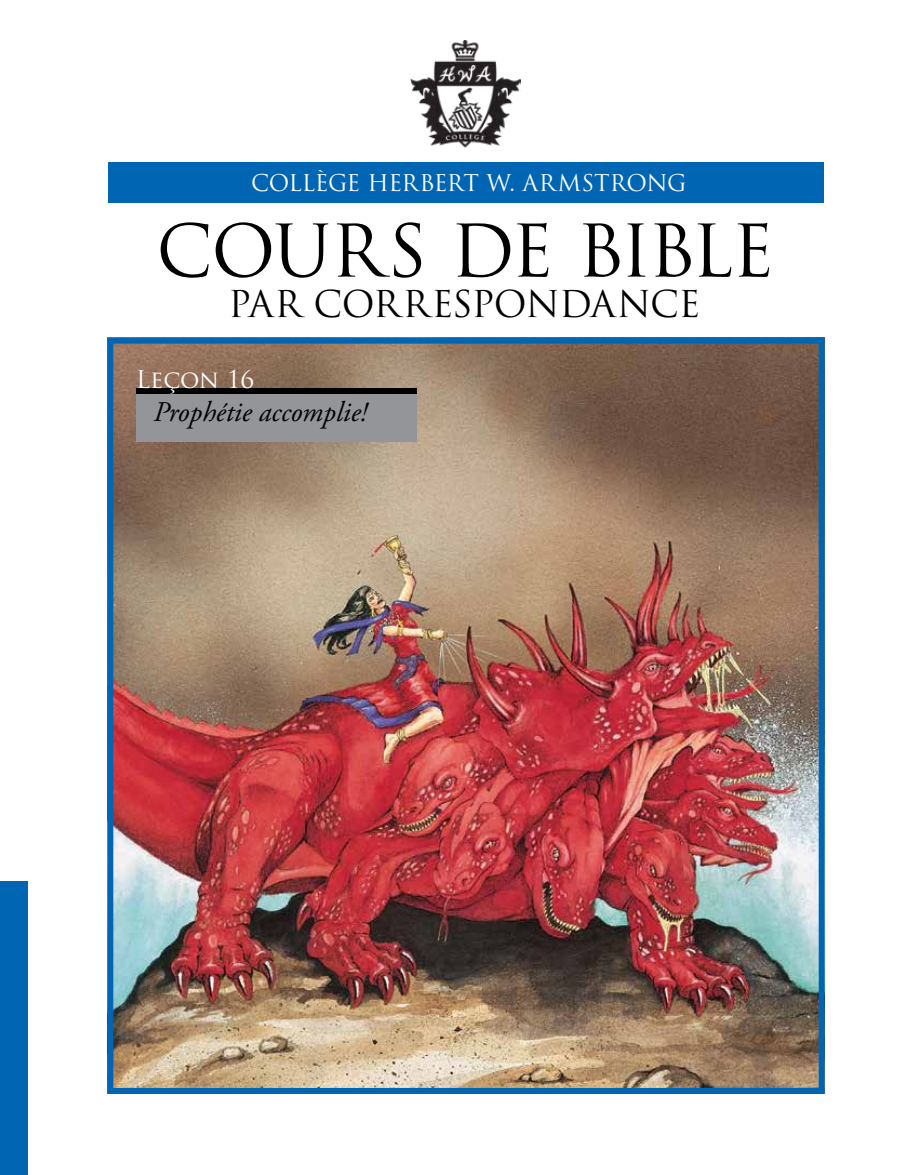
<style>
.page{position:relative;width:905px;height:1175px;background:#fff}
.page>*{position:absolute;margin:0;border:0;box-sizing:border-box;transform-origin:0 0}
.t1{font:70.5px "Trajan Pro";letter-spacing:-.035em;color:#000}
.t2{font:36px "Trajan Pro";letter-spacing:-.025em;color:#000}
.t3{font:italic 28.5px "Adobe Garamond Pro";color:#000}
.t4{font:24px "Trajan Pro";letter-spacing:-.005em;color:#fff}
.t5{font:22.5px "Trajan Pro";letter-spacing:-.015em;color:#fff}
</style>
<div class="page">
<img style="left:114px;top:345px;width:703px;height:742px">
<div style="left:107px;top:338px;width:717px;height:756px;border:6px solid #0066b3"></div>
<div style="left:108px;top:162px;width:716px;height:40px;background:#0066b3"></div>
<img style="left:410px;top:40px;width:110px;height:108px">
<div style="left:137px;top:393px;width:280px;height:49px;background:#939598"></div>
<div style="left:136px;top:388px;width:281px;height:5px;background:#000"></div>
<div style="left:0;top:881px;width:27px;height:293px;background:#0066b3"></div>
<p class="t5" style="left:251px;top:168px;width:437px">COLLÈGE HERBERT W. ARMSTRONG</p>
<h1 class="t1" style="left:156px;top:206px;width:619px">COURS DE BIBLE</h1>
<h2 class="t2" style="left:228px;top:281px;width:474px">PAR CORRESPONDANCE</h2>
<p class="t4" style="left:136px;top:363px;width:120px">Leçon 16</p>
<p class="t3" style="left:153px;top:394px;width:215px">Prophétie accomplie!</p>
</div>
